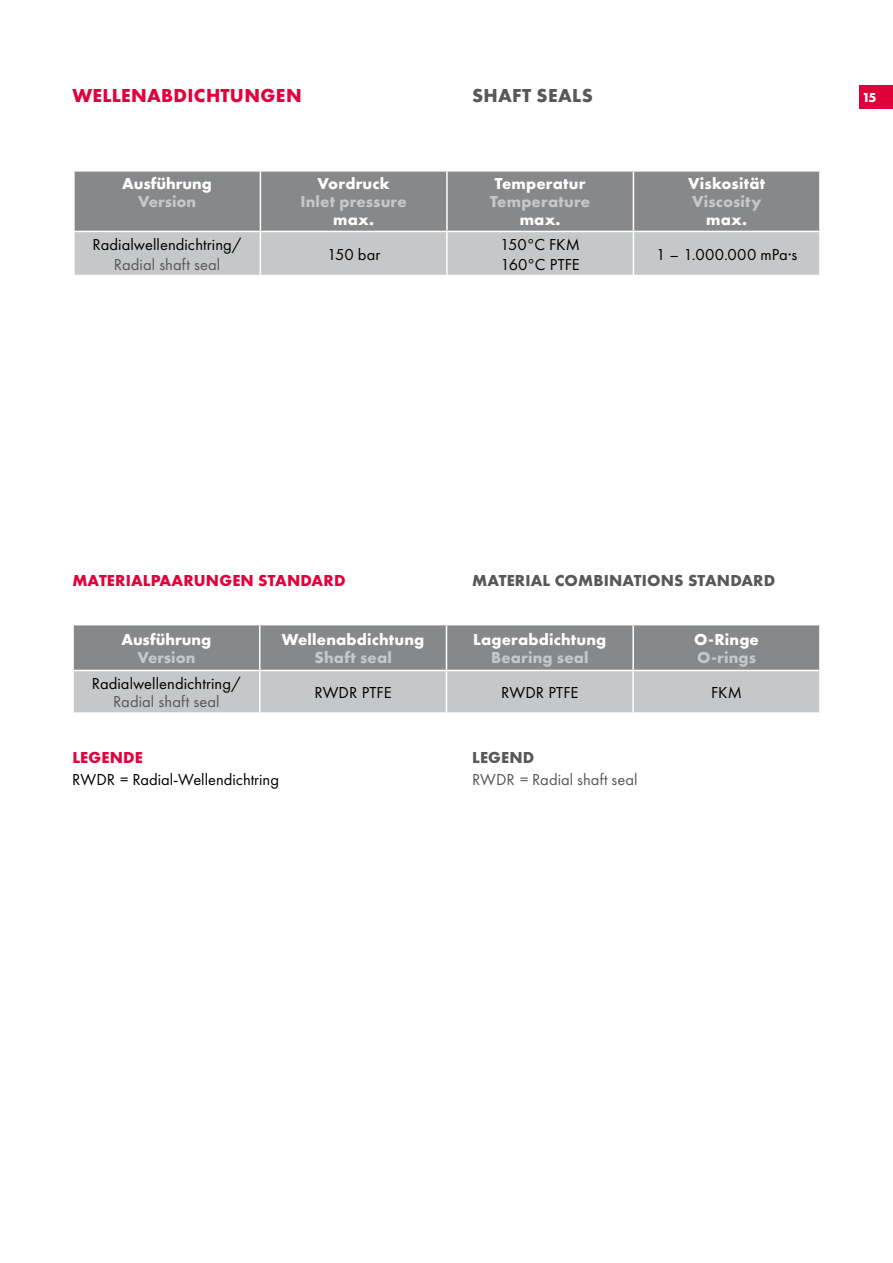
<style>
.page{position:relative;width:893px;height:1263px;background:#fff}
.page>*{position:absolute;margin:0;border:0;box-sizing:border-box;transform-origin:0 0}
.t1{font:700 19.5px "Futura PT";letter-spacing:.015em;color:#e2003b}
.t2{font:700 19.5px "Futura PT";letter-spacing:.02em;color:#58585a}
.t3{font:16.5px/19.5px "Futura PT";color:#000}
.t4{font:700 16.5px "Futura PT";letter-spacing:.01em;color:#fff}
.t5{font:700 16.5px "Futura PT";letter-spacing:.01em;color:#c6c7c8}
.t6{font:16.5px "Futura PT";letter-spacing:.005em;color:#58585a}
.t7{font:700 16.5px "Futura PT";letter-spacing:.01em;color:#58585a}
.t8{font:700 16.5px "Futura PT";letter-spacing:.01em;color:#e2003b}
.t9{font:16.5px "Futura PT";letter-spacing:.02em;color:#000}
.t10{font:700 13.5px "Futura PT";color:#fff}
</style>
<div class="page">
<div style="left:859px;top:85px;width:34px;height:24px;background:#e2003b"></div>
<svg style="left:74px;top:625px;width:745px;height:87px;background:#a6a7a8"></svg>
<hr style="left:259px;top:625px;width:1px;height:45px;background:#fff">
<hr style="left:446px;top:625px;width:1px;height:45px;background:#fff">
<hr style="left:632px;top:625px;width:2px;height:45px;background:#fff">
<hr style="left:72px;top:670px;width:188px;height:1px;background:#fff">
<hr style="left:260px;top:670px;width:186px;height:1px;background:#fff">
<hr style="left:259px;top:671px;width:1px;height:41px;background:#fff">
<hr style="left:446px;top:670px;width:187px;height:1px;background:#fff">
<hr style="left:446px;top:671px;width:1px;height:41px;background:#fff">
<hr style="left:633px;top:670px;width:188px;height:1px;background:#fff">
<hr style="left:632px;top:671px;width:2px;height:41px;background:#fff">
<svg style="left:75px;top:172px;width:744px;height:103px;background:#a2a3a4"></svg>
<hr style="left:260px;top:172px;width:1px;height:59px;background:#fff">
<hr style="left:446px;top:172px;width:2px;height:59px;background:#fff">
<hr style="left:633px;top:172px;width:1px;height:59px;background:#fff">
<hr style="left:73px;top:231px;width:187px;height:1px;background:#fff">
<hr style="left:260px;top:231px;width:187px;height:1px;background:#fff">
<hr style="left:260px;top:232px;width:1px;height:43px;background:#fff">
<hr style="left:447px;top:231px;width:186px;height:1px;background:#fff">
<hr style="left:446px;top:232px;width:2px;height:43px;background:#fff">
<hr style="left:633px;top:231px;width:188px;height:1px;background:#fff">
<hr style="left:633px;top:232px;width:1px;height:43px;background:#fff">
<p class="t1" style="left:72px;top:83px;width:231px">WELLENABDICHTUNGEN</p>
<p class="t2" style="left:472px;top:83px;width:122px">SHAFT SEALS</p>
<p class="t4" style="left:122px;top:173px;width:91px">Ausführung</p>
<p class="t5" style="left:138px;top:191px;width:59px">Version</p>
<p class="t4" style="left:318px;top:173px;width:74px">Vordruck</p>
<p class="t5" style="left:300px;top:191px;width:108px">Inlet pressure</p>
<p class="t4" style="left:333px;top:209px;width:42px">max.</p>
<p class="t4" style="left:495px;top:173px;width:92px">Temperatur</p>
<p class="t5" style="left:490px;top:191px;width:102px">Temperature</p>
<p class="t4" style="left:520px;top:209px;width:42px">max.</p>
<p class="t4" style="left:688px;top:173px;width:79px">Viskosität</p>
<p class="t5" style="left:692px;top:191px;width:71px">Viscosity</p>
<p class="t4" style="left:706px;top:209px;width:42px">max.</p>
<p class="t3" style="left:93px;top:235px;width:150px">Radialwellendichtring/</p>
<p class="t6" style="left:114px;top:254px;width:108px">Radial shaft seal</p>
<p class="t3" style="left:327px;top:244px;width:55px">150 bar</p>
<p class="t3" style="left:500px;top:235px;width:81px">150°C FKM<br>160°C PTFE</p>
<p class="t9" style="left:656px;top:244px;width:143px">1 – 1.000.000 mPa·s</p>
<p class="t10" style="left:862px;top:89px;width:16px">15</p>
<p class="t8" style="left:72px;top:570px;width:275px">MATERIALPAARUNGEN STANDARD</p>
<p class="t7" style="left:472px;top:570px;width:305px">MATERIAL COMBINATIONS STANDARD</p>
<p class="t4" style="left:121px;top:629px;width:91px">Ausführung</p>
<p class="t5" style="left:137px;top:647px;width:59px">Version</p>
<p class="t3" style="left:92px;top:674px;width:150px">Radialwellendichtring/</p>
<p class="t6" style="left:113px;top:692px;width:108px">Radial shaft seal</p>
<p class="t4" style="left:282px;top:629px;width:144px">Wellenabdichtung</p>
<p class="t5" style="left:314px;top:647px;width:79px">Shaft seal</p>
<p class="t4" style="left:473px;top:629px;width:135px">Lagerabdichtung</p>
<p class="t5" style="left:491px;top:647px;width:99px">Bearing seal</p>
<p class="t4" style="left:694px;top:629px;width:66px">O-Ringe</p>
<p class="t5" style="left:697px;top:647px;width:60px">O-rings</p>
<p class="t3" style="left:315px;top:683px;width:79px">RWDR PTFE</p>
<p class="t3" style="left:501px;top:683px;width:79px">RWDR PTFE</p>
<p class="t3" style="left:711px;top:683px;width:32px">FKM</p>
<p class="t8" style="left:72px;top:746px;width:72px">LEGENDE</p>
<p class="t3" style="left:72px;top:770px;width:208px">RWDR = Radial-Wellendichtring</p>
<p class="t7" style="left:472px;top:746px;width:64px">LEGEND</p>
<p class="t6" style="left:472px;top:770px;width:167px">RWDR = Radial shaft seal</p>
</div>
